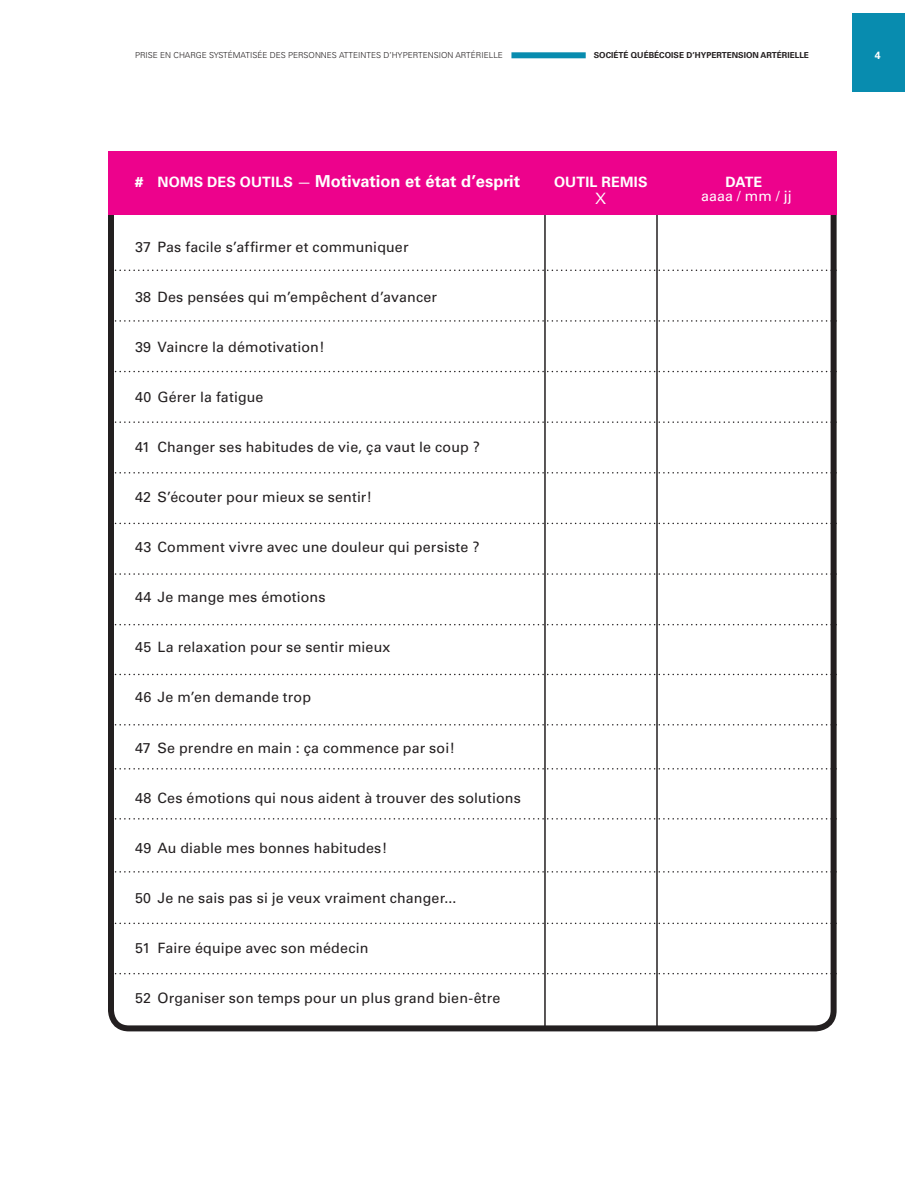
<style>
.page{position:relative;width:918px;height:1188px;background:#fff}
.page>*{position:absolute;margin:0;border:0;box-sizing:border-box;transform-origin:0 0}
.t1{font:300 22.5px "Univers";color:#fff}
.t2{font:700 16.5px "Univers";color:#fff}
.t3{font:14.25px "Univers";letter-spacing:.01em;color:#231f20}
.t4{font:700 14.25px "Univers";letter-spacing:.015em;color:#fff}
.t5{font:14.25px "Univers";letter-spacing:.005em;color:#fff}
.t6{font:700 10.5px "Univers";color:#fff}
.t7{font:300 8.25px "Univers";color:#231f20}
.t8{font:700 8.25px "Univers";color:#231f20}
.s1{font-size:14.25px}
.s2{font-weight:400;font-size:14.25px}
</style>
<div class="page">
<div style="left:852px;top:14px;width:53px;height:78px;background:#088caf"></div>
<div style="left:511px;top:52px;width:75px;height:6px;background:#088caf"></div>
<div style="left:108px;top:156px;width:729px;height:875px;border:6px solid #231f20;border-radius:18px"></div>
<hr style="left:544px;top:186px;width:2px;height:842px;background:#231f20">
<hr style="left:656px;top:199px;width:2px;height:831px;background:#231f20">
<div style="left:108px;top:152px;width:728px;height:63px;background:#ed028c"></div>
<svg style="left:111px;top:270px;width:725px;height:1px"></svg>
<svg style="left:111px;top:320px;width:725px;height:2px"></svg>
<svg style="left:111px;top:371px;width:725px;height:1px"></svg>
<svg style="left:111px;top:421px;width:725px;height:2px"></svg>
<svg style="left:111px;top:472px;width:725px;height:2px"></svg>
<svg style="left:111px;top:523px;width:725px;height:1px"></svg>
<svg style="left:111px;top:573px;width:725px;height:2px"></svg>
<svg style="left:111px;top:674px;width:725px;height:1px"></svg>
<svg style="left:111px;top:624px;width:725px;height:1px"></svg>
<svg style="left:111px;top:724px;width:725px;height:2px"></svg>
<svg style="left:111px;top:768px;width:725px;height:2px"></svg>
<svg style="left:111px;top:818px;width:725px;height:2px"></svg>
<svg style="left:111px;top:871px;width:725px;height:2px"></svg>
<svg style="left:111px;top:923px;width:725px;height:1px"></svg>
<svg style="left:111px;top:973px;width:725px;height:1px"></svg>
<p class="t7" style="left:135px;top:50px;width:369px">PRISE EN CHARGE SYSTÉMATISÉE DES PERSONNES ATTEINTES D’HYPERTENSION ARTÉRIELLE</p>
<p class="t8" style="left:594px;top:51px;width:217px">SOCIÉTÉ QUÉBÉCOISE D’HYPERTENSION ARTÉRIELLE</p>
<p class="t6" style="left:875px;top:49px;width:7px">4</p>
<p class="t2" style="left:135px;top:172px;width:387px"><span class="s1"># NOMS DES OUTILS</span> <span class="s2">—</span> Motivation et état d’esprit</p>
<p class="t3" style="left:135px;top:238px;width:275px">37 Pas facile s’affirmer et communiquer</p>
<p class="t3" style="left:135px;top:288px;width:304px">38 Des pensées qui m’empêchent d’avancer</p>
<p class="t3" style="left:135px;top:338px;width:191px">39 Vaincre la démotivation!</p>
<p class="t3" style="left:135px;top:388px;width:130px">40 Gérer la fatigue</p>
<p class="t3" style="left:135px;top:438px;width:346px">41 Changer ses habitudes de vie, ça vaut le coup ?</p>
<p class="t3" style="left:135px;top:489px;width:238px">42 S’écouter pour mieux se sentir!</p>
<p class="t3" style="left:135px;top:539px;width:346px">43 Comment vivre avec une douleur qui persiste ?</p>
<p class="t3" style="left:135px;top:589px;width:192px">44 Je mange mes émotions</p>
<p class="t3" style="left:135px;top:639px;width:257px">45 La relaxation pour se sentir mieux</p>
<p class="t3" style="left:135px;top:689px;width:178px">46 Je m’en demande trop</p>
<p class="t3" style="left:135px;top:739px;width:322px">47 Se prendre en main : ça commence par soi!</p>
<p class="t3" style="left:135px;top:789px;width:387px">48 Ces émotions qui nous aident à trouver des solutions</p>
<p class="t3" style="left:135px;top:839px;width:254px">49 Au diable mes bonnes habitudes!</p>
<p class="t3" style="left:135px;top:889px;width:323px">50 Je ne sais pas si je veux vraiment changer...</p>
<p class="t3" style="left:135px;top:939px;width:235px">51 Faire équipe avec son médecin</p>
<p class="t3" style="left:135px;top:990px;width:367px">52 Organiser son temps pour un plus grand bien-être</p>
<p class="t4" style="left:554px;top:174px;width:95px">OUTIL REMIS</p>
<p class="t4" style="left:725px;top:174px;width:38px">DATE</p>
<p class="t1" style="left:595px;top:183px;width:13px">x</p>
<p class="t5" style="left:701px;top:188px;width:92px">aaaa / mm / jj</p>
</div>
